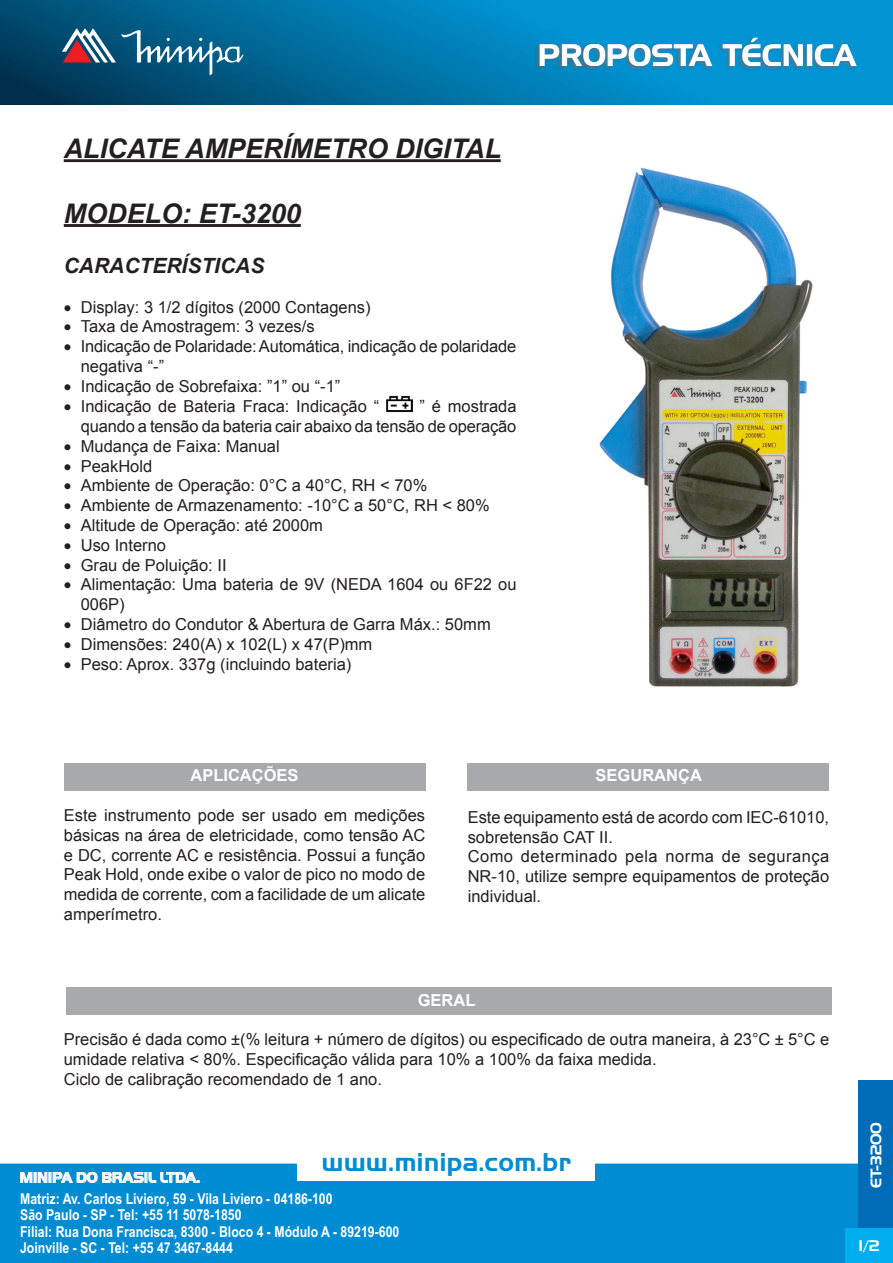
<style>
.page{position:relative;width:893px;height:1263px;background:#fff}
.page>*{position:absolute;margin:0;border:0;box-sizing:border-box;transform-origin:0 0}
.t1{font:30px "Handel Gothic BT";color:#fff}
.t2{font:italic 700 27px "Arial";color:#231f20}
.t3{font:700 27px "Handel Got D";color:#008cd2}
.t4{font:italic 700 21px "Arial";color:#231f20}
.Texto_padrão{font:16.5px/19.8px "Arial";color:#231f20}
.t5{font:700 16.5px "Arial";color:#fff}
.t6{font:700 15px/16.5px "Arial Narrow";color:#fff}
.t7{font:700 15px "Handel Got D";color:#fff}
.t8{font:15px "Handel Gothic BT";color:#fff}
</style>
<div class="page">
<div style="left:0;top:1164px;width:893px;height:98px;background:#008cd2"></div>
<div style="left:297px;top:1147px;width:298px;height:34px;background:#fff"></div>
<svg style="left:20px;top:1171px;width:180px;height:12px"></svg>
<div style="left:859px;top:1081px;width:34px;height:181px;background:#006cb7"></div>
<div style="left:845px;top:1228px;width:48px;height:34px;background:#00aeef"></div>
<img style="left:0;top:0;width:893px;height:105px">
<img style="left:534px;top:39px;width:323px;height:32px">
<svg style="left:62px;top:28px;width:182px;height:47px;background:#316d8d"></svg>
<div style="left:66px;top:988px;width:766px;height:27px;background:#a8a9ad"></div>
<hr style="left:64px;top:159px;width:437px;height:3px;background:#231f20">
<hr style="left:64px;top:224px;width:237px;height:3px;background:#231f20">
<img style="left:386px;top:395px;width:26px;height:17px">
<div style="left:64px;top:763px;width:361px;height:27px;background:#a8a9ad"></div>
<div style="left:468px;top:763px;width:361px;height:27px;background:#a8a9ad"></div>
<img style="left:600px;top:167px;width:212px;height:520px">
<h1 class="t1" style="left:538px;top:37px;width:319px">PROPOSTA TÉCNICA</h1>
<p class="t2" style="left:64px;top:130px;width:439px">ALICATE AMPERÍMETRO DIGITAL</p>
<p class="t2" style="left:64px;top:195px;width:239px">MODELO: ET-3200</p>
<p class="t4" style="left:64px;top:252px;width:202px">CARACTERÍSTICAS</p>
<p class="Texto_padrão" style="left:64px;top:297px;width:308px">• Display: 3 1/2 dígitos (2000 Contagens)</p>
<p class="Texto_padrão" style="left:64px;top:317px;width:252px">• Taxa de Amostragem: 3 vezes/s</p>
<p class="Texto_padrão" style="left:81px;top:337px;width:437px;text-indent:-17px">• Indicação de Polaridade: Automática, indicação de polaridade negativa “-”</p>
<p class="Texto_padrão" style="left:64px;top:376px;width:278px">• Indicação de Sobrefaixa: ”1” ou “-1”</p>
<p class="Texto_padrão" style="left:64px;top:397px;width:317px">• Indicação de Bateria Fraca: Indicação “</p>
<p class="Texto_padrão" style="left:81px;top:397px;width:437px;text-align:right">” é mostrada<br>quando a tensão da bateria cair abaixo da tensão de operação</p>
<p class="Texto_padrão" style="left:64px;top:436px;width:218px">• Mudança de Faixa: Manual</p>
<p class="Texto_padrão" style="left:64px;top:456px;width:90px">• PeakHold</p>
<p class="Texto_padrão" style="left:64px;top:476px;width:365px">• Ambiente de Operação: 0°C a 40°C, RH &lt; 70%</p>
<p class="Texto_padrão" style="left:64px;top:496px;width:427px">• Ambiente de Armazenamento: -10°C a 50°C, RH &lt; 80%</p>
<p class="Texto_padrão" style="left:64px;top:515px;width:261px">• Altitude de Operação: até 2000m</p>
<p class="Texto_padrão" style="left:64px;top:535px;width:104px">• Uso Interno</p>
<p class="Texto_padrão" style="left:64px;top:555px;width:164px">• Grau de Poluição: II</p>
<p class="Texto_padrão" style="left:81px;top:575px;width:437px;text-indent:-17px">• Alimentação: Uma bateria de 9V (NEDA 1604 ou 6F22 ou<br>006P)</p>
<p class="Texto_padrão" style="left:64px;top:614px;width:428px">• Diâmetro do Condutor &amp; Abertura de Garra Máx.: 50mm</p>
<p class="Texto_padrão" style="left:64px;top:634px;width:310px">• Dimensões: 240(A) x 102(L) x 47(P)mm</p>
<p class="Texto_padrão" style="left:64px;top:654px;width:289px">• Peso: Aprox. 337g (incluindo bateria)</p>
<p class="t5" style="left:190px;top:764px;width:110px">APLICAÇÕES</p>
<p class="Texto_padrão" style="left:64px;top:805px;width:363px;text-align:justify">Este instrumento pode ser usado em medições básicas na área de eletricidade, como tensão AC e DC, corrente AC e resistência. Possui a função Peak Hold, onde exibe o valor de pico no modo de medida de corrente, com a facilidade de um alicate amperímetro.</p>
<p class="t5" style="left:596px;top:764px;width:108px">SEGURANÇA</p>
<p class="Texto_padrão" style="left:468px;top:807px;width:363px">Este equipamento está de acordo com IEC-61010, sobretensão CAT II.</p>
<p class="Texto_padrão" style="left:468px;top:847px;width:363px;text-align:justify">Como determinado pela norma de segurança NR-10, utilize sempre equipamentos de proteção individual.</p>
<p class="t5" style="left:418px;top:989px;width:59px">GERAL</p>
<p class="Texto_padrão" style="left:64px;top:1030px;width:767px">Precisão é dada como ±(% leitura + número de dígitos) ou especificado de outra maneira, à 23°C ± 5°C e umidade relativa &lt; 80%. Especificação válida para 10% a 100% da faixa medida.</p>
<p class="Texto_padrão" style="left:64px;top:1069px;width:320px">Ciclo de calibração recomendado de 1 ano.</p>
<h2 class="t3" style="left:322px;top:1143px;width:251px">www.minipa.com.br</h2>
<p class="t7" style="left:20px;top:1167px;width:182px">MINIPA DO BRASIL LTDA.</p>
<p class="t6" style="left:20px;top:1192px;width:381px">Matriz: Av. Carlos Liviero, 59 - Vila Liviero - 04186-100<br>São Paulo - SP - Tel: +55 11 5078-1850<br>Filial: Rua Dona Francisca, 8300 - Bloco 4 - Módulo A - 89219-600<br>Joinville - SC - Tel: +55 47 3467-8444</p>
<p class="t8" style="left:867px;top:1188px;width:68px;rotate:-90deg">ET-3200</p>
<p class="t8" style="left:859px;top:1237px;width:22px">1/2</p>
</div>
